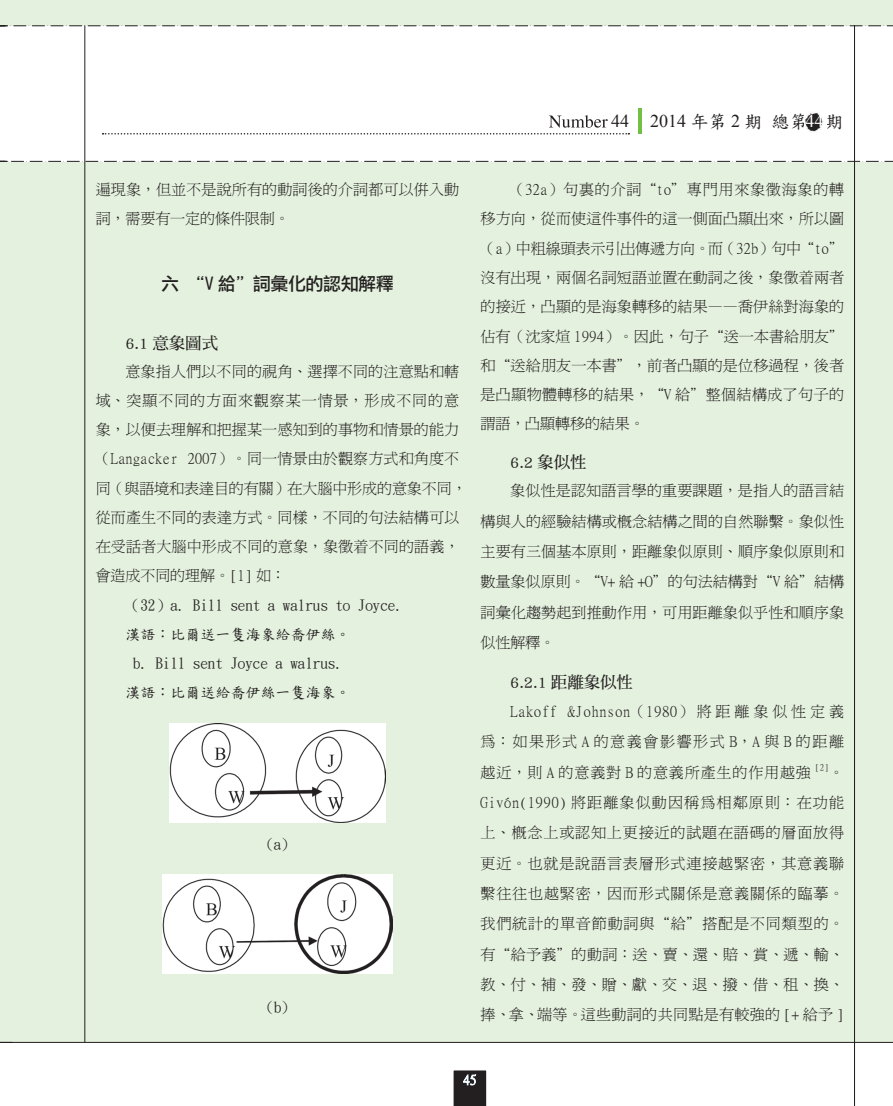
<style>
.page{position:relative;width:893px;height:1106px;background:#fff}
.page>*{position:absolute;margin:0;border:0;box-sizing:border-box;transform-origin:0 0}
.t1{font:18px "Times New Roman";color:#231f20}
.t2{font:18px "DF Li Hei Md WIN BF";letter-spacing:-.025em;color:#231f20}
.t3{font:18px "Times New Roman";color:#fff}
.t4{font:16.5px "DF Ming Std W7";letter-spacing:-.005em;color:#231f20}
.t5{font:15px/29.2px "Ming Li U";letter-spacing:.01em;color:#231f20;text-align:justify}
.t6{font:15px "DF Kai Shu SB Estd BF";color:#231f20}
.t7{font:8.7px "Ming Li U";color:#231f20}
.s1{font-family:"DF Kai Shu SB Estd BF"}
</style>
<div class="page">
<div style="left:0;top:0;width:893px;height:1042px;background:#e4f1de"></div>
<div style="left:0;top:26px;width:893px;height:135px;background:#fff"></div>
<hr style="left:0;top:1042px;width:893px;height:1px;background:#231f20">
<svg style="left:453px;top:1070px;width:34px;height:36px"></svg>
<hr style="left:639px;top:108px;width:3px;height:26px;background:#71bf44">
<hr style="left:85px;top:26px;width:1px;height:1016px;background:#231f20">
<hr style="left:854px;top:26px;width:1px;height:1080px;background:#231f20">
<svg style="left:0;top:161px;width:893px;height:1px"></svg>
<svg style="left:0;top:26px;width:893px;height:1px"></svg>
<img style="left:805px;top:113px;width:18px;height:19px">
<svg style="left:103px;top:115px;width:526px;height:19px"></svg>
<img style="left:169px;top:723px;width:217px;height:99px">
<img style="left:163px;top:874px;width:229px;height:99px">
<p class="t1" style="left:611px;top:109px;width:234px">44 2014 <span class="s1">年第</span> 2 <span class="s1">期 總第 期</span></p>
<p class="t3" style="left:805px;top:109px;width:19px">44</p>
<p class="t5" style="left:96px;top:175px;width:365px">遍現象，但並不是說所有的動詞後的介詞都可以併入動詞，需要有一定的條件限制。</p>
<p class="t2" style="left:161px;top:274px;width:234px">六 “V 給”詞彙化的認知解釋</p>
<p class="t4" style="left:125px;top:334px;width:94px">6.1 意象圖式</p>
<p class="t5" style="left:96px;top:356px;width:373px;text-align:left;text-indent:30px">意象指人們以不同的視角、選擇不同的注意點和轄域、突顯不同的方面來觀察某一情景，形成不同的意象，以便去理解和把握某一感知到的事物和情景的能力（Langacker 2007）。同一情景由於觀察方式和角度不同（與語境和表達目的有關）在大腦中形成的意象不同，從而產生不同的表達方式。同樣，不同的句法結構可以在受話者大腦中形成不同的意象，象徵着不同的語義，會造成不同的理解。[1] 如：</p>
<p class="t6" style="left:125px;top:597px;width:279px">（32）a. Bill sent a walrus to Joyce.</p>
<p class="t6" style="left:125px;top:627px;width:227px">漢語：比爾送一隻海象給喬伊絲。</p>
<p class="t6" style="left:133px;top:656px;width:212px">b. Bill sent Joyce a walrus.</p>
<p class="t6" style="left:125px;top:685px;width:227px">漢語：比爾送給喬伊絲一隻海象。</p>
<p class="t6" style="left:266px;top:836px;width:24px">(a)</p>
<p class="t6" style="left:266px;top:999px;width:24px">(b)</p>
<p class="t5" style="left:480px;top:175px;width:365px;text-indent:30px">（32a）句裏的介詞“to”專門用來象徵海象的轉移方向，從而使這件事件的這一側面凸顯出來，所以圖（a）中粗線頭表示引出傳遞方向。而（32b）句中“to”沒有出現，兩個名詞短語並置在動詞之後，象徵着兩者的接近，凸顯的是海象轉移的結果——喬伊絲對海象的佔有（沈家煊 1994）。因此，句子“送一本書給朋友”和“送給朋友一本書”，前者凸顯的是位移過程，後者是凸顯物體轉移的結果，“V 給”整個結構成了句子的謂語，凸顯轉移的結果。</p>
<p class="t4" style="left:510px;top:453px;width:78px">6.2 象似性</p>
<p class="t5" style="left:480px;top:475px;width:365px;line-height:30.3px;text-indent:30px">象似性是認知語言學的重要課題，是指人的語言結構與人的經驗結構或概念結構之間的自然聯繫。象似性主要有三個基本原則，距離象似原則、順序象似原則和數量象似原則。“V+ 給 +O”的句法結構對“V 給”結構詞彙化趨勢起到推動作用，可用距離象似乎性和順序象似性解釋。</p>
<p class="t4" style="left:510px;top:673px;width:124px">6.2.1 距離象似性</p>
<p class="t5" style="left:480px;top:696px;width:365px;line-height:30.3px;text-indent:30px">Lakoff &amp;Johnson（1980）將距離象似性定義為：如果形式 A 的意義會影響形式 B，A 與 B 的距離越近，則 A 的意義對 B 的意義所產生的作用越強</p>
<p class="t7" style="left:815px;top:763px;width:15px">[2]</p>
<p class="t5" style="left:480px;top:757px;width:365px;line-height:30.3px;text-indent:349px">。Givón(1990) 將距離象似動因稱為相鄰原則：在功能上、概念上或認知上更接近的試題在語碼的層面放得更近。也就是說語言表層形式連接越緊密，其意義聯繫往往也越緊密，因而形式關係是意義關係的臨摹。我們統計的單音節動詞與“給”搭配是不同類型的。有“給予義”的動詞：送、賣、還、賠、賞、遞、輸、教、付、補、發、贈、獻、交、退、撥、借、租、換、捧、拿、端等。這些動詞的共同點是有較強的 [+ 給予 ]</p>
</div>
